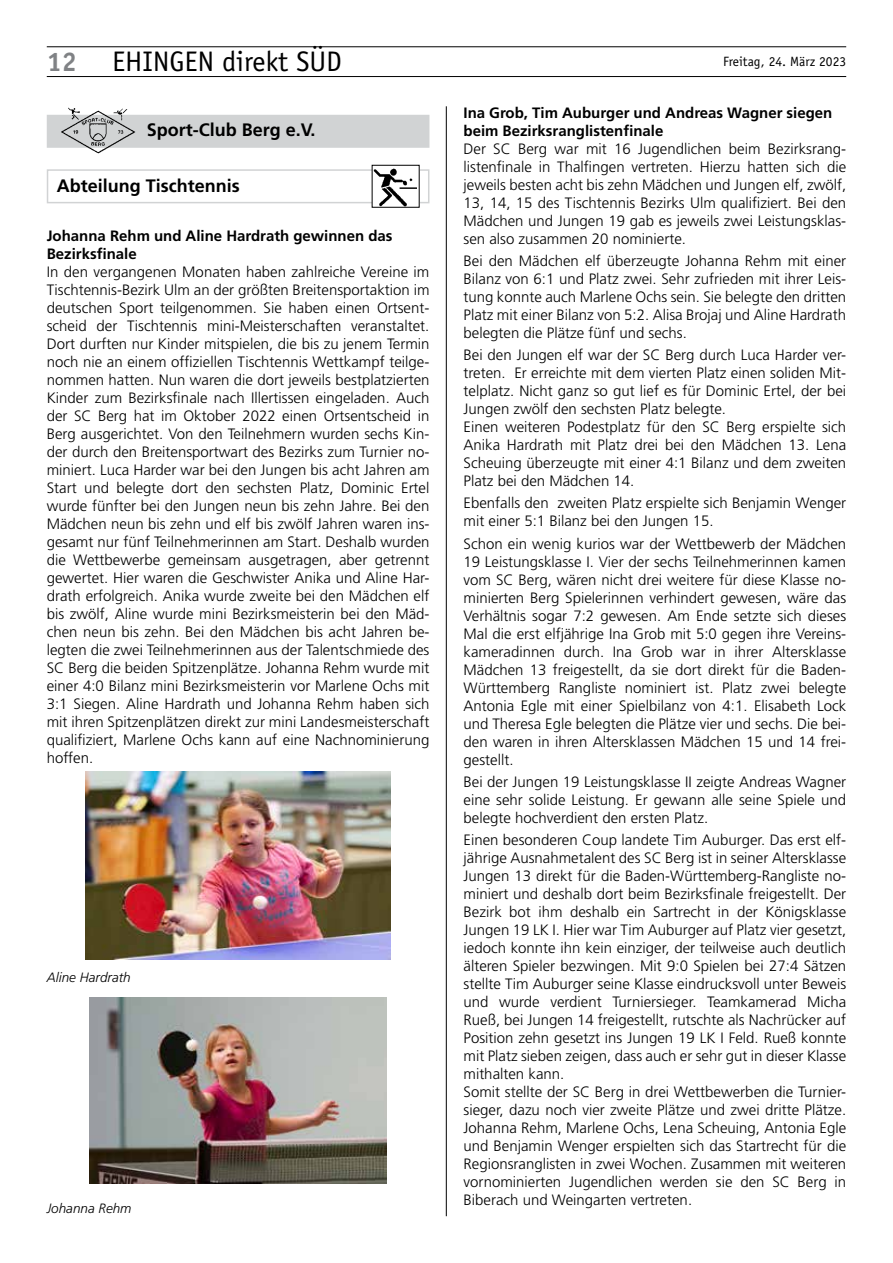
<style>
.page{position:relative;width:893px;height:1263px;background:#fff}
.page>*{position:absolute;margin:0;border:0;box-sizing:border-box;transform-origin:0 0}
.t1{font:28.35px "Officina Sans";color:#000}
.t2{font:700 18px "Frutiger";color:#000}
.t3{font:300 15px/18px "Frutiger";color:#000;text-align:justify}
.t4{font:700 15px/18px "Frutiger";color:#000}
.t5{font:italic 300 13.5px "Frutiger";color:#000}
.t6{font:13.5px "Officina Sans";color:#000}
.s1{font-weight:700;font-size:27px;color:#808285}
</style>
<div class="page">
<hr style="left:446px;top:106px;width:1px;height:1110px;background:#000">
<hr style="left:47px;top:76px;width:799px;height:1px;background:#000">
<hr style="left:47px;top:47px;width:799px;height:1px;background:#000">
<div style="left:47px;top:115px;width:382px;height:33px;background:#d1d3d4"></div>
<img style="left:60px;top:107px;width:78px;height:47px">
<div style="left:47px;top:169px;width:382px;height:34px;border:2px solid #d1d3d4"></div>
<div style="left:372px;top:165px;width:47px;height:42px;background:#fff"></div>
<img style="left:374px;top:168px;width:43px;height:38px">
<div style="left:372px;top:165px;width:48px;height:43px;border:1px solid #000"></div>
<img style="left:86px;top:772px;width:305px;height:187px">
<img style="left:90px;top:998px;width:297px;height:186px">
<h1 class="t1" style="left:47px;top:45px;width:297px"><span class="s1">12</span> EHINGEN direkt SÜD</h1>
<p class="t6" style="left:723px;top:53px;width:124px">Freitag, 24. März 2023</p>
<p class="t2" style="left:147px;top:119px;width:170px">Sport-Club Berg e.V.</p>
<p class="t2" style="left:57px;top:175px;width:185px">Abteilung Tischtennis</p>
<p class="t4" style="left:47px;top:226px;width:347px">Johanna Rehm und Aline Hardrath gewinnen das<br>Bezirksfinale</p>
<p class="t3" style="left:47px;top:263px;width:384px">In den vergangenen Monaten haben zahlreiche Vereine im Tischtennis-Bezirk Ulm an der größten Breitensportaktion im deutschen Sport teilgenommen. Sie haben einen Ortsent&shy;scheid der Tischtennis mini-Meisterschaften veranstaltet.<br>Dort durften nur Kinder mitspielen, die bis zu jenem Termin noch nie an einem offiziellen Tischtennis Wettkampf teilge&shy;nommen hatten. Nun waren die dort jeweils bestplatzierten Kinder zum Bezirksfinale nach Illertissen eingeladen. Auch der SC Berg hat im Oktober 2022 einen Ortsentscheid in Berg ausgerichtet. Von den Teilnehmern wurden sechs Kin&shy;der durch den Breitensportwart des Bezirks zum Turnier no&shy;miniert. Luca Harder war bei den Jungen bis acht Jahren am Start und belegte dort den sechsten Platz, Dominic Ertel wurde fünfter bei den Jungen neun bis zehn Jahre. Bei den Mädchen neun bis zehn und elf bis zwölf Jahren waren ins&shy;gesamt nur fünf Teilnehmerinnen am Start. Deshalb wurden die Wettbewerbe gemeinsam ausgetragen, aber getrennt gewertet. Hier waren die Geschwister Anika und Aline Har&shy;drath erfolgreich. Anika wurde zweite bei den Mädchen elf bis zwölf, Aline wurde mini Bezirksmeisterin bei den Mäd&shy;chen neun bis zehn. Bei den Mädchen bis acht Jahren be&shy;legten die zwei Teilnehmerinnen aus der Talentschmiede des SC Berg die beiden Spitzenplätze. Johanna Rehm wurde mit einer 4:0 Bilanz mini Bezirksmeisterin vor Marlene Ochs mit 3:1 Siegen. Aline Hardrath und Johanna Rehm haben sich mit ihren Spitzenplätzen direkt zur mini Landesmeisterschaft qualifiziert, Marlene Ochs kann auf eine Nachnominierung hoffen.</p>
<p class="t5" style="left:47px;top:970px;width:86px">Aline Hardrath</p>
<p class="t5" style="left:47px;top:1200px;width:86px">Johanna Rehm</p>
<p class="t4" style="left:463px;top:103px;width:370px">Ina Grob, Tim Auburger und Andreas Wagner siegen beim Bezirksranglistenfinale</p>
<p class="t3" style="left:463px;top:140px;width:384px">Der SC Berg war mit 16 Jugendlichen beim Bezirksrang&shy;listenfinale in Thalfingen vertreten. Hierzu hatten sich die jeweils besten acht bis zehn Mädchen und Jungen elf, zwölf, 13, 14, 15 des Tischtennis Bezirks Ulm qualifiziert. Bei den Mädchen und Jungen 19 gab es jeweils zwei Leistungsklas&shy;sen also zusammen 20 nominierte.</p>
<p class="t3" style="left:463px;top:252px;width:384px">Bei den Mädchen elf überzeugte Johanna Rehm mit einer Bilanz von 6:1 und Platz zwei. Sehr zufrieden mit ihrer Leis&shy;tung konnte auch Marlene Ochs sein. Sie belegte den dritten Platz mit einer Bilanz von 5:2. Alisa Brojaj und Aline Hardrath belegten die Plätze fünf und sechs.</p>
<p class="t3" style="left:463px;top:346px;width:384px;text-align:left">Bei den Jungen elf war der SC Berg durch Luca Harder ver&shy;treten. Er erreichte mit dem vierten Platz einen soliden Mit&shy;telplatz. Nicht ganz so gut lief es für Dominic Ertel, der bei Jungen zwölf den sechsten Platz belegte.<br>Einen weiteren Podestplatz für den SC Berg erspielte sich Anika Hardrath mit Platz drei bei den Mädchen 13. Lena Scheuing überzeugte mit einer 4:1 Bilanz und dem zweiten Platz bei den Mädchen 14.</p>
<p class="t3" style="left:463px;top:494px;width:384px">Ebenfalls den zweiten Platz erspielte sich Benjamin Wenger mit einer 5:1 Bilanz bei den Jungen 15.</p>
<p class="t3" style="left:463px;top:535px;width:384px">Schon ein wenig kurios war der Wettbewerb der Mädchen 19 Leistungsklasse I. Vier der sechs Teilnehmerinnen kamen vom SC Berg, wären nicht drei weitere für diese Klasse no&shy;minierten Berg Spielerinnen verhindert gewesen, wäre das Verhältnis sogar 7:2 gewesen. Am Ende setzte sich dieses Mal die erst elfjährige Ina Grob mit 5:0 gegen ihre Vereins&shy;kameradinnen durch. Ina Grob war in ihrer Altersklasse Mädchen 13 freigestellt, da sie dort direkt für die Baden-Württemberg Rangliste nominiert ist. Platz zwei belegte Antonia Egle mit einer Spielbilanz von 4:1. Elisabeth Lock und Theresa Egle belegten die Plätze vier und sechs. Die bei&shy;den waren in ihren Altersklassen Mädchen 15 und 14 frei&shy;gestellt.</p>
<p class="t3" style="left:463px;top:773px;width:384px">Bei der Jungen 19 Leistungsklasse II zeigte Andreas Wagner eine sehr solide Leistung. Er gewann alle seine Spiele und belegte hochverdient den ersten Platz.</p>
<p class="t3" style="left:463px;top:831px;width:384px;text-align:left">Einen besonderen Coup landete Tim Auburger. Das erst elf&shy;jährige Ausnahmetalent des SC Berg ist in seiner Altersklasse Jungen 13 direkt für die Baden-Württemberg-Rangliste no&shy;miniert und deshalb dort beim Bezirksfinale freigestellt. Der Bezirk bot ihm deshalb ein Sartrecht in der Königsklasse Jungen 19 LK I. Hier war Tim Auburger auf Platz vier gesetzt, iedoch konnte ihn kein einziger, der teilweise auch deutlich älteren Spieler bezwingen. Mit 9:0 Spielen bei 27:4 Sätzen stellte Tim Auburger seine Klasse eindrucksvoll unter Beweis und wurde verdient Turniersieger. Teamkamerad Micha Rueß, bei Jungen 14 freigestellt, rutschte als Nachrücker auf Position zehn gesetzt ins Jungen 19 LK I Feld. Rueß konnte mit Platz sieben zeigen, dass auch er sehr gut in dieser Klasse mithalten kann.<br>Somit stellte der SC Berg in drei Wettbewerben die Turnier&shy;sieger, dazu noch vier zweite Plätze und zwei dritte Plätze.<br>Johanna Rehm, Marlene Ochs, Lena Scheuing, Antonia Egle und Benjamin Wenger erspielten sich das Startrecht für die Regionsranglisten in zwei Wochen. Zusammen mit weiteren vornominierten Jugendlichen werden sie den SC Berg in Biberach und Weingarten vertreten.</p>
</div>
